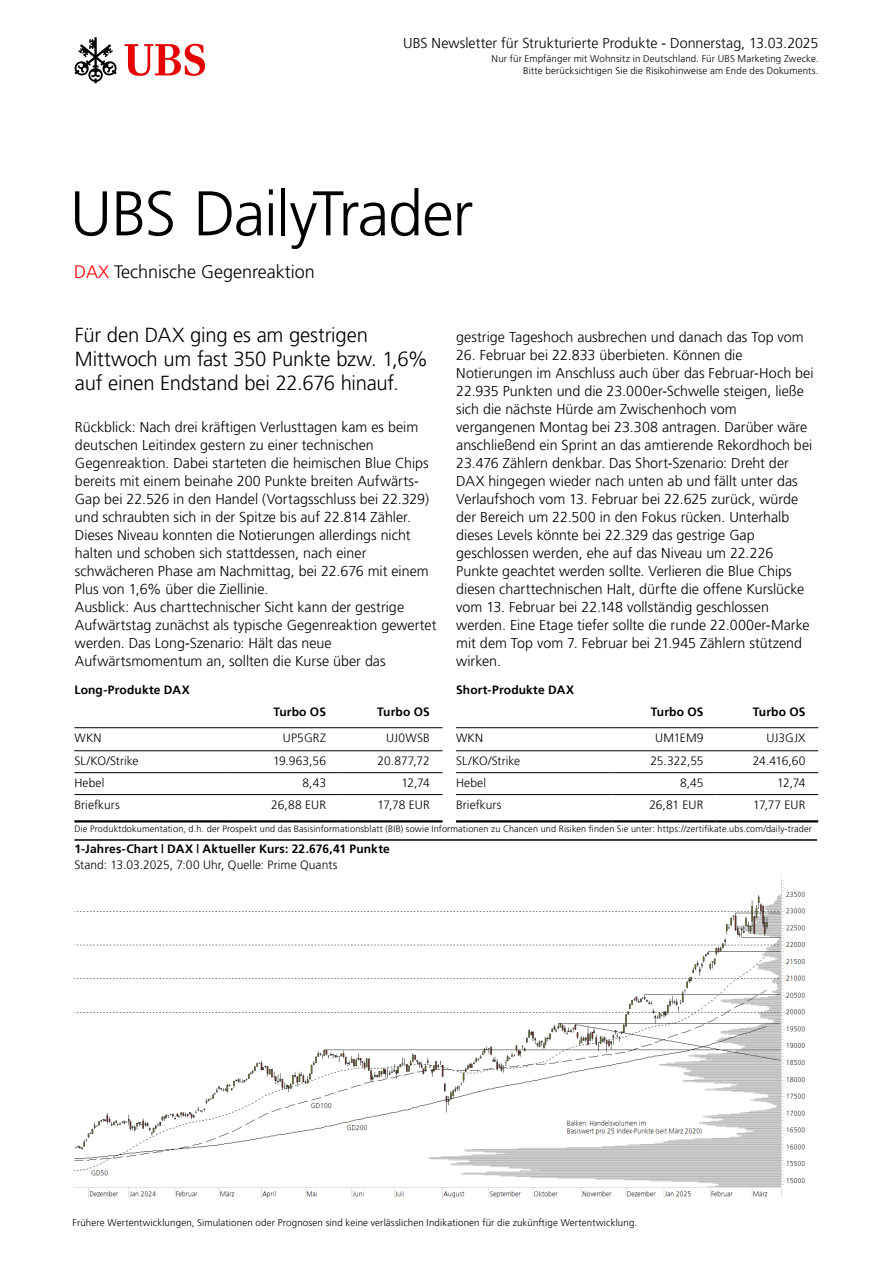
<style>
.page{position:relative;width:893px;height:1263px;background:#fff}
.page>*{position:absolute;margin:0;border:0;box-sizing:border-box;transform-origin:0 0}
.t1{font:300 63px "Frutiger 45";letter-spacing:-.025em;color:#000}
.t2{font:300 20.25px/24px "Frutiger 45";letter-spacing:-.01em;color:#000}
.t3{font:300 18px "Frutiger 45";color:#000}
.t4{font:300 14.25px/18px "Frutiger 45";color:#000}
.t5{font:300 12px "Frutiger 45";letter-spacing:.005em;color:#000}
.t6{font:300 12px "Frutiger 45";letter-spacing:.01em;color:#000}
.t7{font:300 9.75px/12px "Frutiger 45";letter-spacing:.015em;color:#000;text-align:right}
.t8{font:300 9.15px "Frutiger 45";letter-spacing:.015em;color:#000}
.s1{color:#f00}
</style>
<div class="page">
<svg style="left:125px;top:44px;width:80px;height:32px"></svg>
<svg style="left:74px;top:37px;width:43px;height:46px"></svg>
<img style="left:74px;top:878px;width:732px;height:319px">
<hr style="left:231px;top:750px;width:108px;height:1px;background:#000">
<hr style="left:74px;top:727px;width:157px;height:1px;background:#000">
<hr style="left:231px;top:727px;width:108px;height:1px;background:#000">
<hr style="left:339px;top:727px;width:104px;height:1px;background:#000">
<hr style="left:74px;top:750px;width:157px;height:1px;background:#000">
<hr style="left:339px;top:750px;width:104px;height:1px;background:#000">
<hr style="left:74px;top:772px;width:157px;height:1px;background:#000">
<hr style="left:231px;top:772px;width:108px;height:1px;background:#000">
<hr style="left:339px;top:772px;width:104px;height:1px;background:#000">
<hr style="left:74px;top:794px;width:157px;height:1px;background:#000">
<hr style="left:231px;top:794px;width:108px;height:1px;background:#000">
<hr style="left:339px;top:794px;width:104px;height:1px;background:#000">
<hr style="left:74px;top:820px;width:157px;height:2px;background:#000">
<hr style="left:231px;top:820px;width:108px;height:2px;background:#000">
<hr style="left:339px;top:820px;width:104px;height:2px;background:#000">
<hr style="left:716px;top:750px;width:102px;height:1px;background:#000">
<hr style="left:456px;top:727px;width:156px;height:1px;background:#000">
<hr style="left:612px;top:727px;width:104px;height:1px;background:#000">
<hr style="left:716px;top:727px;width:102px;height:1px;background:#000">
<hr style="left:456px;top:750px;width:156px;height:1px;background:#000">
<hr style="left:612px;top:750px;width:104px;height:1px;background:#000">
<hr style="left:456px;top:772px;width:156px;height:1px;background:#000">
<hr style="left:612px;top:772px;width:104px;height:1px;background:#000">
<hr style="left:716px;top:772px;width:102px;height:1px;background:#000">
<hr style="left:456px;top:794px;width:156px;height:1px;background:#000">
<hr style="left:612px;top:794px;width:104px;height:1px;background:#000">
<hr style="left:716px;top:794px;width:102px;height:1px;background:#000">
<hr style="left:456px;top:820px;width:156px;height:2px;background:#000">
<hr style="left:612px;top:820px;width:104px;height:2px;background:#000">
<hr style="left:716px;top:820px;width:102px;height:2px;background:#000">
<hr style="left:74px;top:839px;width:743px;height:2px;background:#000">
<p class="t4" style="left:403px;top:34px;width:417px">UBS Newsletter für Strukturierte Produkte - Donnerstag, 13.03.2025</p>
<p class="t7" style="left:492px;top:53px;width:328px">Nur für Empfänger mit Wohnsitz in Deutschland. Für UBS Marketing Zwecke.<br>Bitte berücksichtigen Sie die Risikohinweise am Ende des Dokuments.</p>
<h1 class="t1" style="left:70px;top:177px;width:405px">UBS DailyTrader</h1>
<p class="t3" style="left:74px;top:261px;width:242px"><span class="s1">DAX</span> Technische Gegenreaktion</p>
<h2 class="t2" style="left:75px;top:323px;width:355px">Für den DAX ging es am gestrigen<br>Mittwoch um fast 350 Punkte bzw. 1,6% auf einen Endstand bei 22.676 hinauf.</h2>
<p class="t4" style="left:75px;top:418px;width:363px">Rückblick: Nach drei kräftigen Verlusttagen kam es beim deutschen Leitindex gestern zu einer technischen Gegenreaktion. Dabei starteten die heimischen Blue Chips bereits mit einem beinahe 200 Punkte breiten Aufwärts-Gap bei 22.526 in den Handel (Vortagsschluss bei 22.329) und schraubten sich in der Spitze bis auf 22.814 Zähler.<br>Dieses Niveau konnten die Notierungen allerdings nicht halten und schoben sich stattdessen, nach einer schwächeren Phase am Nachmittag, bei 22.676 mit einem Plus von 1,6% über die Ziellinie.<br>Ausblick: Aus charttechnischer Sicht kann der gestrige Aufwärtstag zunächst als typische Gegenreaktion gewertet werden. Das Long-Szenario: Hält das neue Aufwärtsmomentum an, sollten die Kurse über das</p>
<p class="t4" style="left:456px;top:328px;width:349px">gestrige Tageshoch ausbrechen und danach das Top vom</p>
<p class="t4" style="left:456px;top:346px;width:359px">26. Februar bei 22.833 überbieten. Können die Notierungen im Anschluss auch über das Februar-Hoch bei 22.935 Punkten und die 23.000er-Schwelle steigen, ließe sich die nächste Hürde am Zwischenhoch vom vergangenen Montag bei 23.308 antragen. Darüber wäre anschließend ein Sprint an das amtierende Rekordhoch bei 23.476 Zählern denkbar. Das Short-Szenario: Dreht der DAX hingegen wieder nach unten ab und fällt unter das Verlaufshoch vom 13. Februar bei 22.625 zurück, würde der Bereich um 22.500 in den Fokus rücken. Unterhalb dieses Levels könnte bei 22.329 das gestrige Gap geschlossen werden, ehe auf das Niveau um 22.226<br>Punkte geachtet werden sollte. Verlieren die Blue Chips diesen charttechnischen Halt, dürfte die offene Kurslücke vom 13. Februar bei 22.148 vollständig geschlossen werden. Eine Etage tiefer sollte die runde 22.000er-Marke mit dem Top vom 7. Februar bei 21.945 Zählern stützend wirken.</p>
<p class="t6" style="left:74px;top:682px;width:117px">Long-Produkte DAX</p>
<p class="t6" style="left:456px;top:682px;width:119px">Short-Produkte DAX</p>
<p class="t6" style="left:273px;top:705px;width:54px">Turbo OS</p>
<p class="t6" style="left:377px;top:705px;width:54px">Turbo OS</p>
<p class="t6" style="left:651px;top:705px;width:54px">Turbo OS</p>
<p class="t6" style="left:753px;top:705px;width:54px">Turbo OS</p>
<p class="t5" style="left:74px;top:731px;width:29px">WKN</p>
<p class="t5" style="left:283px;top:731px;width:45px">UP5GRZ</p>
<p class="t5" style="left:386px;top:731px;width:45px">UJ0WSB</p>
<p class="t5" style="left:74px;top:754px;width:66px">SL/KO/Strike</p>
<p class="t5" style="left:273px;top:754px;width:55px">19.963,56</p>
<p class="t5" style="left:378px;top:754px;width:54px">20.877,72</p>
<p class="t5" style="left:74px;top:776px;width:32px">Hebel</p>
<p class="t5" style="left:302px;top:776px;width:25px">8,43</p>
<p class="t5" style="left:401px;top:776px;width:30px">12,74</p>
<p class="t5" style="left:74px;top:798px;width:47px">Briefkurs</p>
<p class="t5" style="left:271px;top:798px;width:56px">26,88 EUR</p>
<p class="t5" style="left:378px;top:798px;width:54px">17,78 EUR</p>
<p class="t5" style="left:456px;top:731px;width:29px">WKN</p>
<p class="t5" style="left:655px;top:731px;width:50px">UM1EM9</p>
<p class="t5" style="left:766px;top:731px;width:41px">UJ3GJX</p>
<p class="t5" style="left:456px;top:754px;width:66px">SL/KO/Strike</p>
<p class="t5" style="left:650px;top:754px;width:55px">25.322,55</p>
<p class="t5" style="left:753px;top:754px;width:54px">24.416,60</p>
<p class="t5" style="left:456px;top:776px;width:32px">Hebel</p>
<p class="t5" style="left:680px;top:776px;width:25px">8,45</p>
<p class="t5" style="left:777px;top:776px;width:30px">12,74</p>
<p class="t5" style="left:456px;top:798px;width:47px">Briefkurs</p>
<p class="t5" style="left:649px;top:798px;width:56px">26,81 EUR</p>
<p class="t5" style="left:753px;top:798px;width:54px">17,77 EUR</p>
<p class="t8" style="left:74px;top:823px;width:739px">Die Produktdokumentation, d.h. der Prospekt und das Basisinformationsblatt (BIB) sowie Informationen zu Chancen und Risiken finden Sie unter: https://zertifikate.ubs.com/daily-trader</p>
<p class="t6" style="left:74px;top:842px;width:317px">1-Jahres-Chart | DAX | Aktueller Kurs: 22.676,41 Punkte</p>
<p class="t5" style="left:74px;top:858px;width:264px">Stand: 13.03.2025, 7:00 Uhr, Quelle: Prime Quants</p>
<p class="t7" style="left:73px;top:1216px;width:566px">Frühere Wertentwicklungen, Simulationen oder Prognosen sind keine verlässlichen Indikationen für die zukünftige Wertentwicklung.</p>
</div>
